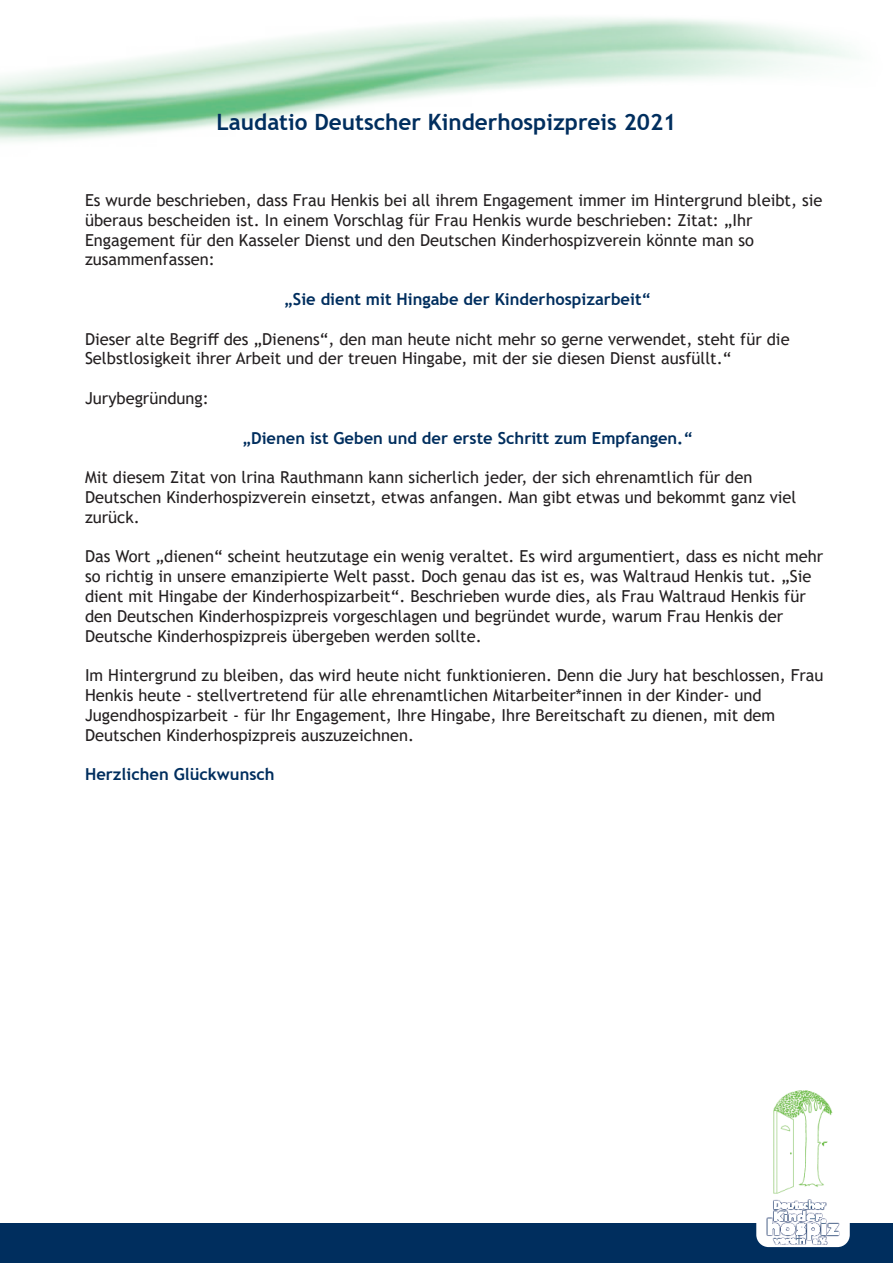
<style>
.page{position:relative;width:893px;height:1263px;background:#fff}
.page>*{position:absolute;margin:0;border:0;box-sizing:border-box;transform-origin:0 0}
.t1{font:700 22.5px "Trebuchet MS";color:#002e5e}
.t2{font:16.5px "Trebuchet MS";color:#231f20}
.t3{font:700 16.5px "Trebuchet MS";color:#002e5e}
</style>
<div class="page">
<img style="left:0;top:18px;width:854px;height:124px">
<div style="left:0;top:1223px;width:893px;height:40px;background:#002e5e"></div>
<div style="left:756px;top:1085px;width:94px;height:162px;background:#fff;border-radius:12px"></div>
<img style="left:766px;top:1090px;width:74px;height:155px">
<p class="t1" style="left:217px;top:108px;width:461px">Laudatio Deutscher Kinderhospizpreis 2021</p>
<p class="t2" style="left:85px;top:190px;width:739px">Es wurde beschrieben, dass Frau Henkis bei all ihrem Engagement immer im Hintergrund bleibt, sie</p>
<p class="t2" style="left:85px;top:209px;width:669px">überaus bescheiden ist. In einem Vorschlag für Frau Henkis wurde beschrieben: Zitat: „Ihr</p>
<p class="t2" style="left:85px;top:229px;width:670px">Engagement für den Kasseler Dienst und den Deutschen Kinderhospizverein könnte man so</p>
<p class="t2" style="left:85px;top:249px;width:131px">zusammenfassen:</p>
<p class="t3" style="left:284px;top:289px;width:368px">„Sie dient mit Hingabe der Kinderhospizarbeit“</p>
<p class="t2" style="left:85px;top:328px;width:706px">Dieser alte Begriff des „Dienens“, den man heute nicht mehr so gerne verwendet, steht für die</p>
<p class="t2" style="left:85px;top:348px;width:648px">Selbstlosigkeit ihrer Arbeit und der treuen Hingabe, mit der sie diesen Dienst ausfüllt.“</p>
<p class="t2" style="left:85px;top:388px;width:125px">Jurybegründung:</p>
<p class="t3" style="left:242px;top:427px;width:452px">„Dienen ist Geben und der erste Schritt zum Empfangen.“</p>
<p class="t2" style="left:85px;top:467px;width:669px">Mit diesem Zitat von lrina Rauthmann kann sicherlich jeder, der sich ehrenamtlich für den</p>
<p class="t2" style="left:85px;top:487px;width:713px">Deutschen Kinderhospizverein einsetzt, etwas anfangen. Man gibt etwas und bekommt ganz viel</p>
<p class="t2" style="left:85px;top:506px;width:56px">zurück.</p>
<p class="t2" style="left:85px;top:546px;width:740px">Das Wort „dienen“ scheint heutzutage ein wenig veraltet. Es wird argumentiert, dass es nicht mehr</p>
<p class="t2" style="left:85px;top:566px;width:728px">so richtig in unsere emanzipierte Welt passt. Doch genau das ist es, was Waltraud Henkis tut. „Sie</p>
<p class="t2" style="left:85px;top:586px;width:722px">dient mit Hingabe der Kinderhospizarbeit“. Beschrieben wurde dies, als Frau Waltraud Henkis für</p>
<p class="t2" style="left:85px;top:605px;width:699px">den Deutschen Kinderhospizpreis vorgeschlagen und begründet wurde, warum Frau Henkis der</p>
<p class="t2" style="left:85px;top:625px;width:398px">Deutsche Kinderhospizpreis übergeben werden sollte.</p>
<p class="t2" style="left:85px;top:665px;width:740px">Im Hintergrund zu bleiben, das wird heute nicht funktionieren. Denn die Jury hat beschlossen, Frau</p>
<p class="t2" style="left:85px;top:685px;width:678px">Henkis heute - stellvertretend für alle ehrenamtlichen Mitarbeiter*innen in der Kinder- und</p>
<p class="t2" style="left:85px;top:704px;width:692px">Jugendhospizarbeit - für Ihr Engagement, Ihre Hingabe, Ihre Bereitschaft zu dienen, mit dem</p>
<p class="t2" style="left:85px;top:724px;width:331px">Deutschen Kinderhospizpreis auszuzeichnen.</p>
<p class="t3" style="left:85px;top:764px;width:191px">Herzlichen Glückwunsch</p>
</div>
